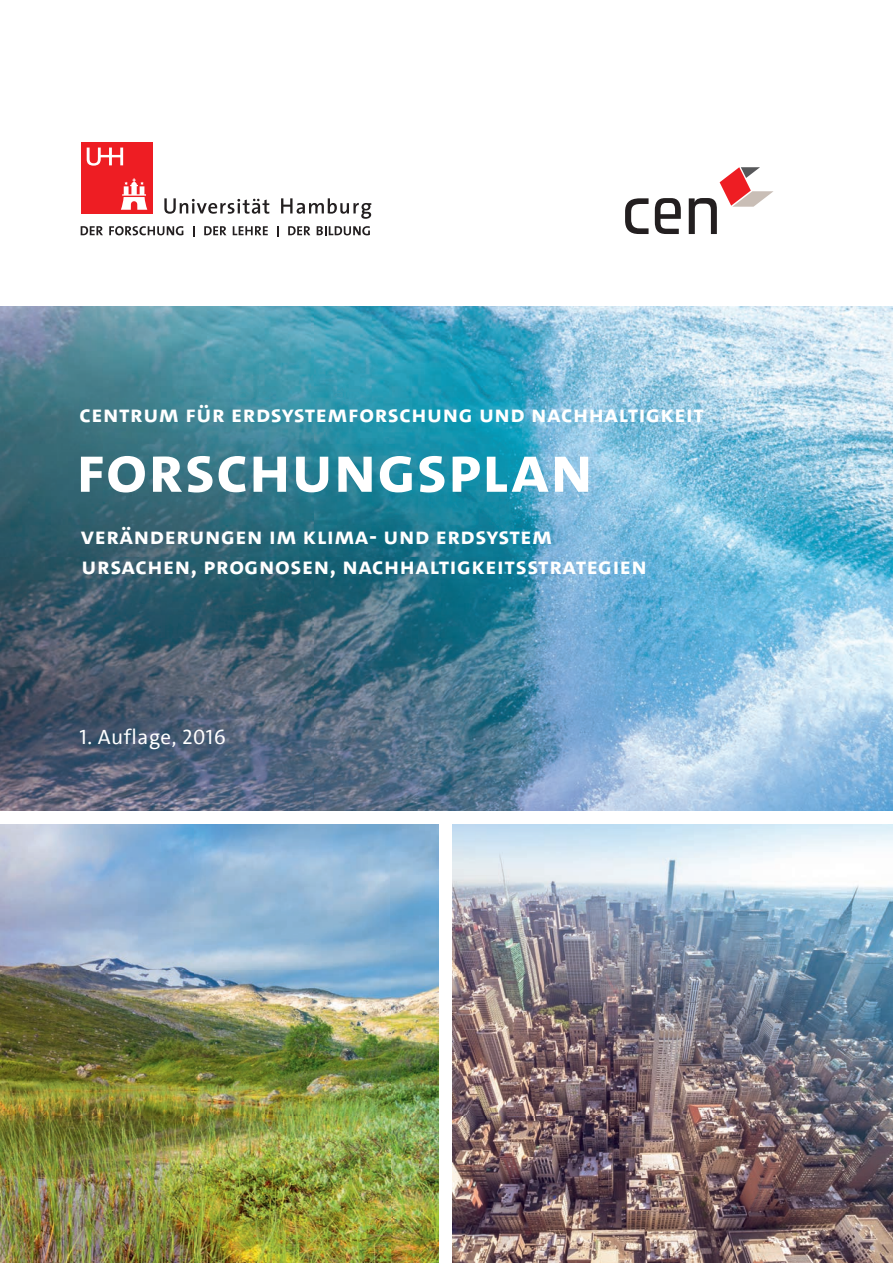
<style>
.page{position:relative;width:893px;height:1263px;background:#fff}
.page>*{position:absolute;margin:0;border:0;box-sizing:border-box;transform-origin:0 0}
.t1{font:67.5px "The Sans UHH Bold Caps";letter-spacing:.005em;color:#fff}
.t2{font:24px/30px "The Sans UHH Bold Caps";letter-spacing:.025em;color:#fff}
.t3{font:21px "The Sans UHH";letter-spacing:.025em;color:#fff}
</style>
<div class="page">
<svg style="left:0;top:810px;width:893px;height:1px"></svg>
<img style="left:0;top:306px;width:893px;height:504px">
<svg style="left:164px;top:198px;width:105px;height:16px"></svg>
<svg style="left:281px;top:198px;width:90px;height:21px"></svg>
<div style="left:81px;top:142px;width:71px;height:71px;background:#ee1d23"></div>
<svg style="left:121px;top:178px;width:26px;height:32px"></svg>
<svg style="left:87px;top:148px;width:36px;height:18px"></svg>
<svg style="left:81px;top:226px;width:22px;height:9px"></svg>
<svg style="left:109px;top:226px;width:74px;height:9px"></svg>
<svg style="left:204px;top:226px;width:22px;height:9px"></svg>
<svg style="left:233px;top:226px;width:35px;height:9px"></svg>
<svg style="left:277px;top:226px;width:2px;height:10px"></svg>
<svg style="left:288px;top:226px;width:22px;height:9px"></svg>
<svg style="left:317px;top:226px;width:53px;height:9px"></svg>
<svg style="left:625px;top:167px;width:148px;height:67px"></svg>
<img style="left:0;top:824px;width:439px;height:439px">
<img style="left:453px;top:824px;width:440px;height:439px">
<p class="t2" style="left:79px;top:399px;width:626px">CENtrum für Erdsystemforschung und Nachhaltigkeit</p>
<h1 class="t1" style="left:76px;top:426px;width:519px">FORschungsPlan</h1>
<p class="t2" style="left:81px;top:521px;width:568px">Veränderungen im Klima- und Erdsystem<br>Ursachen, Prognosen, Nachhaltigkeitsstrategien</p>
<p class="t3" style="left:80px;top:723px;width:148px">1. Auflage, 2016</p>
</div>
